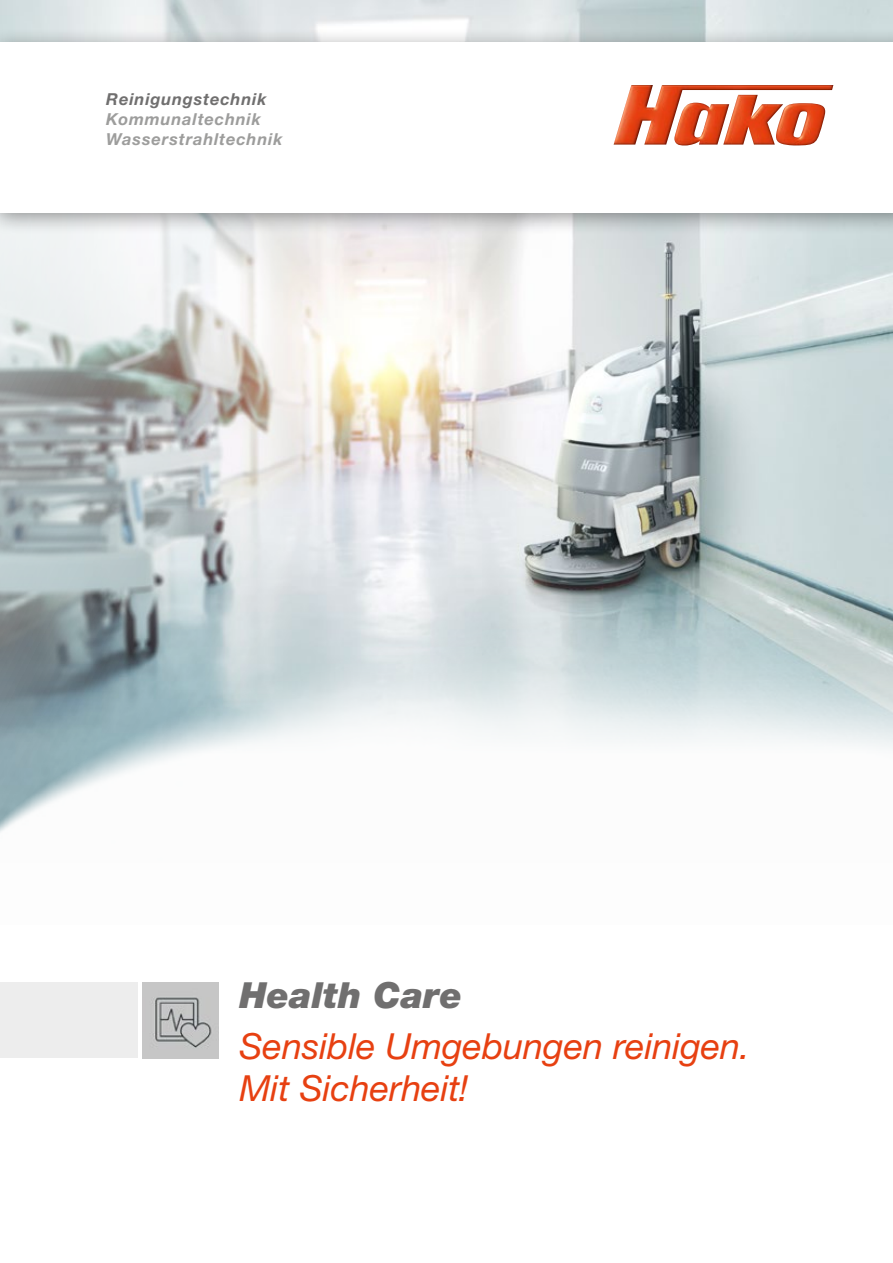
<style>
.page{position:relative;width:893px;height:1263px;background:#fff}
.page>*{position:absolute;margin:0;border:0;box-sizing:border-box;transform-origin:0 0}
.t1{font:italic 36px/42px "Helvetica Neue LT Std";color:#e74011}
.t2{font:italic 900 36px "Helvetica Neue LT Std";color:#706f6f}
.t3{font:italic 700 16.5px/19.8px "Helvetica Neue LT Std";letter-spacing:.05em;color:#9d9d9c}
.t4{font:italic 700 16.5px "Helvetica Neue LT Std";letter-spacing:.05em;color:#706f6f}
</style>
<div class="page">
<img style="left:0;top:236px;width:893px;height:331px">
<img style="left:0;top:567px;width:893px;height:266px">
<img style="left:143px;top:982px;width:76px;height:76px">
<div style="left:0;top:982px;width:138px;height:76px;background:#ededed"></div>
<div style="left:0;top:28px;width:893px;height:208px;background:#000;opacity:.4"></div>
<div style="left:0;top:43px;width:893px;height:170px;background:#fff"></div>
<img style="left:614px;top:85px;width:219px;height:61px">
<p class="t4" style="left:106px;top:89px;width:162px">Reinigungstechnik</p>
<p class="t3" style="left:106px;top:109px;width:178px">Kommunaltechnik<br>Wasserstrahltechnik</p>
<p class="t2" style="left:239px;top:973px;width:225px">Health Care</p>
<p class="t1" style="left:239px;top:1024px;width:512px">Sensible Umgebungen reinigen.<br>Mit Sicherheit!</p>
</div>
